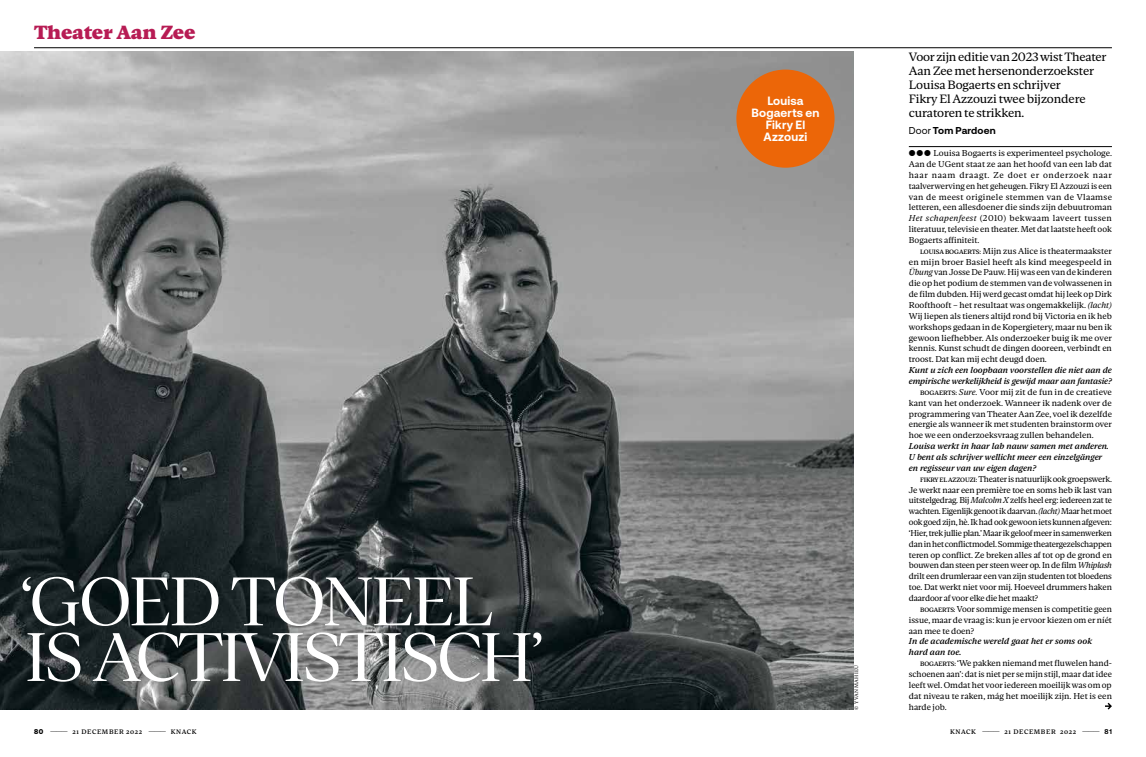
<style>
.page{position:relative;width:1146px;height:757px;background:#fff}
.page>*{position:absolute;margin:0;border:0;box-sizing:border-box;transform-origin:0 0}
.t1{font:68.3px/55.6px "Gestura Headline";letter-spacing:-.05em;color:#fff}
.t2{font:900 19px "Gestura Text";letter-spacing:-.015em;color:#b71c54}
.t3{font:12px/14px "Gestura Text";letter-spacing:-.01em;color:#000}
.t4{font:700 12px/12px "Aeonik";letter-spacing:.015em;color:#fff;text-align:center}
.t5{font:700 10px "Aeonik";letter-spacing:.02em;color:#000}
.t6{font:8.5px/10.9px "Gestura Text";color:#000;text-align:justify}
.t7{font:8.5px/10.9px "Gestura Text";color:#000;text-align:justify;scale:.96 1}
.t8{font:italic 600 8.5px/10.8px "Gestura Text";color:#000}
.t9{font:600 6.5px "Gestura Text";letter-spacing:.1em;color:#000}
.t10{font:5px "Gestura Text";letter-spacing:.05em;color:#000}
.s1{font-weight:400}
.s2{font-style:italic}
.s3{font-weight:600;font-size:6.2px}
.s4{font-family:"Aeonik";font-weight:900;font-size:7px}
.s5{font-family:"Aeonik";font-weight:700;font-size:7px}
</style>
<div class="page">
<img style="left:0;top:52px;width:853px;height:657px">
<hr style="left:908px;top:146px;width:203px;height:1px;background:#000">
<hr style="left:34px;top:48px;width:1077px;height:1px;background:#000">
<svg style="left:1105px;top:703px;width:6px;height:6px"></svg>
<div style="left:736px;top:70px;width:98px;height:98px;background:#ec6608;border-radius:50%"></div>
<h2 class="t2" style="left:34px;top:21px;width:163px">Theater Aan Zee</h2>
<h1 class="t1" style="left:20px;top:574px;width:525px">‘GOED TONEEL<br>IS ACTIVISTISCH’</h1>
<h3 class="t4" style="left:751px;top:94px;width:69px">Louisa<br>Bogaerts en<br>Fikry El<br>Azzouzi</h3>
<p class="t10" style="left:853px;top:709px;width:46px;rotate:-90deg">© YVAN MAHIEU</p>
<h3 class="t3" style="left:908px;top:50px;width:199px">Voor zijn editie van 2023 wist Theater<br>Aan Zee met hersenonderzoekster<br>Louisa Bogaerts en schrijver<br>Fikry El Azzouzi twee bijzondere curatoren te strikken.</h3>
<p class="t5" style="left:908px;top:125px;width:88px"><span class="s1">Door</span> Tom Pardoen</p>
<p class="t6" style="left:908px;top:148px;width:205px">○○○ Louisa Bogaerts is experimenteel psychologe.<br>Aan de UGent staat ze aan het hoofd van een lab dat haar naam draagt. Ze doet er onderzoek naar taalverwerving en het geheugen. Fikry El Azzouzi is een van de meest originele stemmen van de Vlaamse letteren, een allesdoener die sinds zijn debuutroman <span class="s2">Het schapenfeest</span> (2010) bekwaam laveert tussen literatuur, televisie en theater. Met dat laatste heeft ook Bogaerts affiniteit.</p>
<p class="t6" style="left:908px;top:246px;width:205px;text-indent:11px"><span class="s3">LOUISA BOGAERTS:</span> Mijn zus Alice is theatermaakster en mijn broer Basiel heeft als kind meegespeeld in <span class="s2">Übung</span> van Josse De Pauw. Hij was een van de kinderen die op het podium de stemmen van de volwassenen in de film dubden. Hij werd gecast omdat hij leek op Dirk Roofthooft – het resultaat was ongemakkelijk. <span class="s2">(lacht)<br></span>Wij liepen als tieners altijd rond bij Victoria en ik heb workshops gedaan in de Kopergietery, maar nu ben ik gewoon liefhebber. Als onderzoeker buig ik me over kennis. Kunst schudt de dingen dooreen, verbindt en troost. Dat kan mij echt deugd doen.</p>
<p class="t8" style="left:908px;top:365px;width:204px">Kunt u zich een loopbaan voorstellen die niet aan de</p>
<p class="t8" style="left:908px;top:376px;width:204px">empirische werkelijkheid is gewijd maar aan fantasie?</p>
<p class="t6" style="left:920px;top:387px;width:193px"><span class="s3">BOGAERTS:</span> <span class="s2">Sure.</span> Voor mij zit de fun in de creatieve</p>
<p class="t6" style="left:908px;top:397px;width:204px">kant van het onderzoek. Wanneer ik nadenk over de</p>
<p class="t6" style="left:908px;top:408px;width:204px">programmering van Theater Aan Zee, voel ik dezelfde</p>
<p class="t6" style="left:908px;top:419px;width:204px">energie als wanneer ik met studenten brainstorm over</p>
<p class="t6" style="left:908px;top:430px;width:186px">hoe we een onderzoeksvraag zullen behandelen.</p>
<p class="t8" style="left:908px;top:441px;width:202px">Louisa werkt in haar lab nauw samen met anderen.<br>U bent als schrijver wellicht meer een einzelgänger en regisseur van uw eigen dagen?</p>
<p class="t7" style="left:908px;top:473px;width:213px;text-indent:11px"><span class="s3">FIKRY EL AZZOUZI:</span> Theater is natuurlijk ook groepswerk.<br>Je werkt naar een première toe en soms heb ik last van uitstelgedrag. Bij <span class="s2">Malcolm X</span> zelfs heel erg: iedereen zat te wachten. Eigenlijk genoot ik daarvan. <span class="s2">(lacht)</span> Maar het moet ook goed zijn, hè. Ik had ook gewoon iets kunnen afgeven: ‘Hier, trek jullie plan.’ Maar ik geloof meer in samenwerken dan in het conflictmodel. Sommige theatergezelschappen teren op conflict. Ze breken alles af tot op de grond en bouwen dan steen per steen weer op. In de film <span class="s2">Whiplash </span>drilt een drumleraar een van zijn studenten tot bloedens toe. Dat werkt niet voor mij. Hoeveel drummers haken daardoor af voor elke die het maakt?</p>
<p class="t6" style="left:908px;top:604px;width:204px;text-indent:11px"><span class="s3">BOGAERTS:</span> Voor sommige mensen is competitie geen issue, maar de vraag is: kun je ervoor kiezen om er níét aan mee te doen?</p>
<p class="t8" style="left:908px;top:636px;width:185px">In de academische wereld gaat het er soms ook hard aan toe.</p>
<p class="t6" style="left:908px;top:658px;width:205px;text-indent:11px"><span class="s3">BOGAERTS:</span> ‘We pakken niemand met fluwelen hand&shy;schoenen aan’: dat is niet per se mijn stijl, maar dat idee leeft wel. Omdat het voor iedereen moeilijk was om op dat niveau te raken, mág het moeilijk zijn. Het is een harde job.</p>
<p class="t9" style="left:34px;top:728px;width:164px"><span class="s4">80</span> <span class="s1">———</span> 21 DECEMBER 2022 <span class="s1">———</span> KNACK</p>
<p class="t9" style="left:949px;top:728px;width:163px">KNACK <span class="s1">———</span> 21 DECEMBER 2022 <span class="s1">———</span> <span class="s5">81</span></p>
</div>
